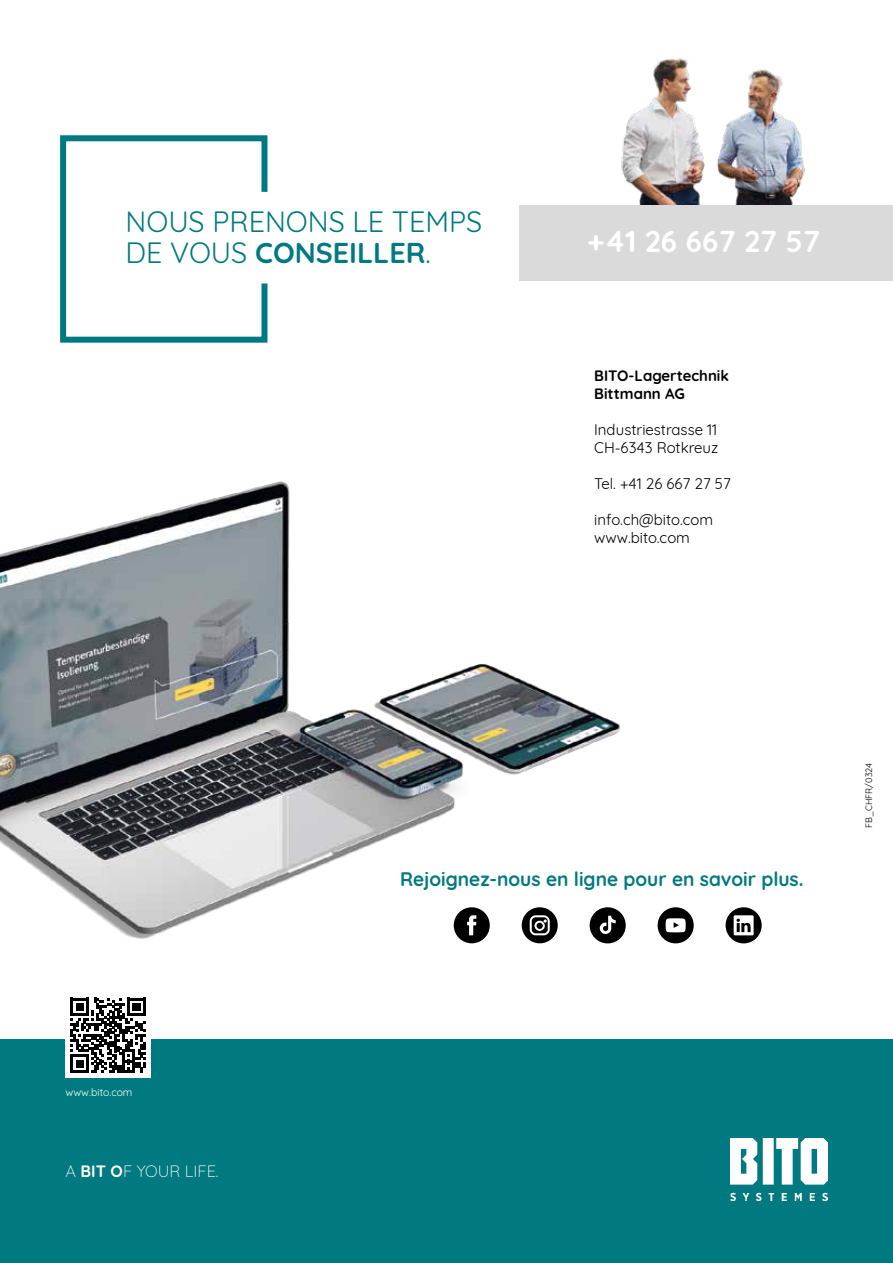
<style>
.page{position:relative;width:893px;height:1263px;background:#fff}
.page>*{position:absolute;margin:0;border:0;box-sizing:border-box;transform-origin:0 0}
.t1{font:700 30px "Quicksand";color:#fff}
.t2{font:28.65px/31px "Quicksand";color:#007a80}
.t3{font:700 19.5px "Quicksand";color:#007a80}
.t4{font:300 16.35px "Quicksand";color:#fff}
.t5{font:15px/18px "Quicksand";color:#000}
.t6{font:700 15px/18px "Quicksand";color:#000}
.t7{font:10.5px "Quicksand";color:#fff}
.t8{font:9px "Quicksand";color:#000}
.s1{font-weight:700}
</style>
<div class="page">
<img style="left:0;top:481px;width:762px;height:463px">
<div style="left:0;top:1039px;width:893px;height:224px;background:#007a80"></div>
<div style="left:519px;top:205px;width:374px;height:76px;background:#dadada"></div>
<img style="left:621px;top:57px;width:184px;height:148px">
<div style="left:454px;top:907px;width:36px;height:36px;background:#000;border-radius:50%"></div>
<svg style="left:467px;top:915px;width:9px;height:20px"></svg>
<div style="left:726px;top:907px;width:36px;height:36px;background:#000;border-radius:18px"></div>
<svg style="left:734px;top:915px;width:20px;height:20px"></svg>
<div style="left:590px;top:907px;width:36px;height:36px;background:#000;border-radius:50%"></div>
<svg style="left:599px;top:915px;width:17px;height:19px"></svg>
<div style="left:658px;top:907px;width:36px;height:36px;background:#000;border-radius:18px"></div>
<svg style="left:666px;top:918px;width:20px;height:14px"></svg>
<div style="left:522px;top:907px;width:36px;height:36px;background:#000;border-radius:18px"></div>
<svg style="left:530px;top:915px;width:20px;height:20px"></svg>
<div style="left:66px;top:993px;width:85px;height:85px;background:#fff"></div>
<svg style="left:71px;top:998px;width:75px;height:75px"></svg>
<svg style="left:60px;top:135px;width:208px;height:208px"></svg>
<img style="left:731px;top:1138px;width:97px;height:62px">
<h2 class="t2" style="left:126px;top:204px;width:358px">NOUS PRENONS LE TEMPS<br>DE VOUS <span class="s1">CONSEILLER</span>.</h2>
<h1 class="t1" style="left:587px;top:217px;width:235px">+41 26 667 27 57</h1>
<p class="t6" style="left:594px;top:365px;width:136px">BITO-Lagertechnik<br>Bittmann AG</p>
<p class="t5" style="left:594px;top:419px;width:126px">Industriestrasse 11<br>CH-6343 Rotkreuz</p>
<p class="t5" style="left:594px;top:473px;width:138px">Tel. +41 26 667 27 57</p>
<p class="t5" style="left:594px;top:509px;width:120px">info.ch@bito.com www.bito.com</p>
<p class="t7" style="left:66px;top:1084px;width:69px">www.bito.com</p>
<p class="t4" style="left:66px;top:1158px;width:155px">A <span class="s1">BIT O</span>F YOUR LIFE.</p>
<h3 class="t3" style="left:400px;top:863px;width:405px">Rejoignez-nous en ligne pour en savoir plus.</h3>
<p class="t8" style="left:862px;top:828px;width:67px;rotate:-90deg">FB_CHFR/0324</p>
</div>
